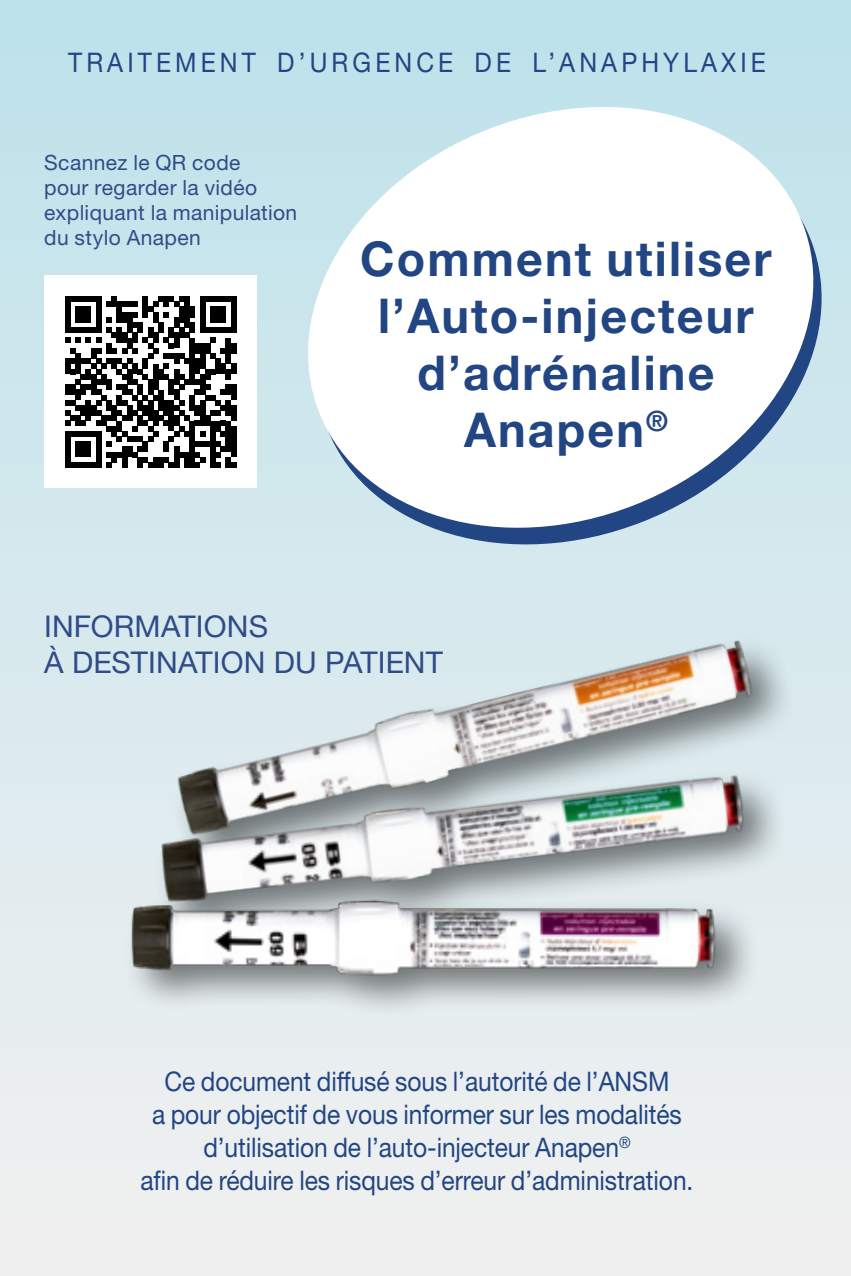
<style>
.page{position:relative;width:851px;height:1276px;background:#fff}
.page>*{position:absolute;margin:0;border:0;box-sizing:border-box;transform-origin:0 0}
.t1{font:700 48px/57px "Helvetica Neue LT Std";letter-spacing:.045em;color:#224583;text-align:center}
.t2{font:30px/36px "Helvetica Neue LT Std";letter-spacing:.005em;color:#2f4c88}
.t3{font:27px/33px "Helvetica Neue LT Std";letter-spacing:-.005em;color:#224583;text-align:center;scale:.91 1}
.t4{font:27px "Helvetica Neue LT Std";letter-spacing:.17em;color:#224583;scale:.91 1}
.t5{font:21px/25.2px "Helvetica Neue LT Std";letter-spacing:.02em;color:#2f4c88}
</style>
<div class="page">
<div style="left:0;top:0;width:850px;height:1276px;background:linear-gradient(to bottom,#bde2eb,#f2f1f1)"></div>
<svg style="left:286px;top:94px;width:564px;height:480px;background:#d2e8ed"></svg>
<svg style="left:278px;top:77px;width:564px;height:480px"></svg>
<img style="left:68px;top:592px;width:759px;height:290px">
<img style="left:0;top:727px;width:812px;height:230px">
<div style="left:123px;top:891px;width:637px;height:128px;background:#e7eef0"></div>
<img style="left:71px;top:858px;width:726px;height:154px">
<div style="left:44px;top:276px;width:213px;height:212px;background:#fff"></div>
<svg style="left:65px;top:296px;width:171px;height:171px"></svg>
<p class="t4" style="left:68px;top:47px;width:768px">TRAITEMENT D’URGENCE DE L’ANAPHYLAXIE</p>
<p class="t5" style="left:44px;top:149px;width:254px">Scannez le QR code<br>pour regarder la vidéo expliquant la manipulation du stylo Anapen</p>
<h1 class="t1" style="left:360px;top:229px;width:413px">Comment utiliser l’Auto-injecteur d’adrénaline<br>Anapen<sup>®</sup></h1>
<p class="t2" style="left:44px;top:608px;width:400px">INFORMATIONS<br>À DESTINATION DU PATIENT</p>
<p class="t3" style="left:140px;top:1064px;width:609px">Ce document diffusé sous l’autorité de l’ANSM<br>a pour objectif de vous informer sur les modalités d’utilisation de l’auto-injecteur Anapen<sup>®<br></sup>afin de réduire les risques d’erreur d’administration.</p>
</div>
